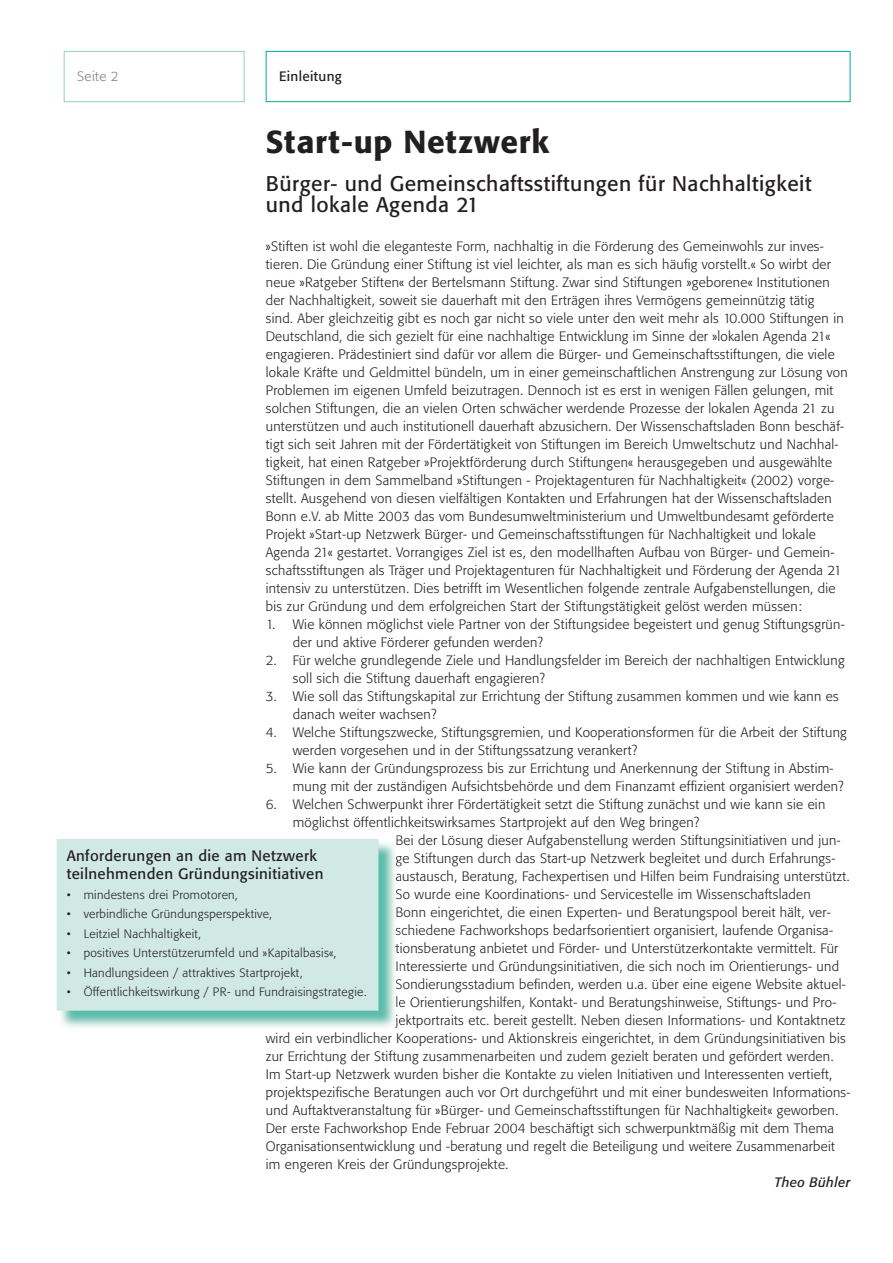
<style>
.page{position:relative;width:893px;height:1263px;background:#fff}
.page>*{position:absolute;margin:0;border:0;box-sizing:border-box;transform-origin:0 0}
.t1{font:500 31.5px "Tn T Form BSK";letter-spacing:.025em;color:#231f20}
.t2{font:21px/21px "Tn T Form BSK";letter-spacing:.025em;color:#231f20}
.t3{font:15px/18px "Tn T Form BSK";letter-spacing:.025em;color:#231f20}
.t4{font:300 13.5px/18px "Tn T Form BSK";letter-spacing:.02em;color:#231f20}
.t5{font:13.5px "Tn T Form BSK";letter-spacing:.025em;color:#231f20}
.t6{font:italic 13.5px "Tn T Form BSK";letter-spacing:.02em;color:#231f20}
.t7{font:300 13.5px "Tn T Form BSK";letter-spacing:.025em;color:#808285}
.t8{font:300 12px "Tn T Form BSK";letter-spacing:.025em;color:#231f20}
</style>
<div class="page">
<div style="left:266px;top:51px;width:584px;height:51px;border:1px solid #00ac96"></div>
<div style="left:64px;top:51px;width:180px;height:51px;border:1px solid #94d0c5"></div>
<img style="left:60px;top:839px;width:339px;height:189px">
<svg style="left:396px;top:839px;width:3px;height:9px"></svg>
<img style="left:396px;top:852px;width:3px;height:14px">
<img style="left:396px;top:870px;width:3px;height:14px">
<svg style="left:396px;top:888px;width:3px;height:11px"></svg>
<img style="left:396px;top:906px;width:3px;height:14px">
<img style="left:396px;top:924px;width:3px;height:14px">
<img style="left:395px;top:942px;width:4px;height:14px">
<img style="left:396px;top:960px;width:3px;height:14px">
<img style="left:396px;top:978px;width:3px;height:14px">
<img style="left:396px;top:996px;width:3px;height:14px">
<img style="left:395px;top:1014px;width:4px;height:14px">
<div style="left:57px;top:840px;width:321px;height:170px;background:#d1e9e4"></div>
<div style="left:57px;top:839px;width:321px;height:172px;border:2px solid #d1e9e4"></div>
<p class="t7" style="left:77px;top:68px;width:43px">Seite 2</p>
<p class="t5" style="left:279px;top:68px;width:64px">Einleitung</p>
<h1 class="t1" style="left:266px;top:122px;width:285px">Start-up Netzwerk</h1>
<h2 class="t2" style="left:266px;top:173px;width:547px">Bürger- und Gemeinschaftsstiftungen für Nachhaltigkeit und lokale Agenda 21</h2>
<p class="t4" style="left:266px;top:237px;width:584px">»Stiften ist wohl die eleganteste Form, nachhaltig in die Förderung des Gemeinwohls zur inves&shy;tieren. Die Gründung einer Stiftung ist viel leichter, als man es sich häufig vorstellt.« So wirbt der neue »Ratgeber Stiften« der Bertelsmann Stiftung. Zwar sind Stiftungen »geborene« Institutionen der Nachhaltigkeit, soweit sie dauerhaft mit den Erträgen ihres Vermögens gemeinnützig tätig<br>sind. Aber gleichzeitig gibt es noch gar nicht so viele unter den weit mehr als 10.000 Stiftungen in Deutschland, die sich gezielt für eine nachhaltige Entwicklung im Sinne der »lokalen Agenda 21« engagieren. Prädestiniert sind dafür vor allem die Bürger- und Gemeinschaftsstiftungen, die viele lokale Kräfte und Geldmittel bündeln, um in einer gemeinschaftlichen Anstrengung zur Lösung von Problemen im eigenen Umfeld beizutragen. Dennoch ist es erst in wenigen Fällen gelungen, mit solchen Stiftungen, die an vielen Orten schwächer werdende Prozesse der lokalen Agenda 21 zu unterstützen und auch institutionell dauerhaft abzusichern. Der Wissenschaftsladen Bonn beschäf&shy;tigt sich seit Jahren mit der Fördertätigkeit von Stiftungen im Bereich Umweltschutz und Nachhal&shy;tigkeit, hat einen Ratgeber »Projektförderung durch Stiftungen« herausgegeben und ausgewählte Stiftungen in dem Sammelband »Stiftungen - Projektagenturen für Nachhaltigkeit« (2002) vorge&shy;stellt. Ausgehend von diesen vielfältigen Kontakten und Erfahrungen hat der Wissenschaftsladen Bonn e.V. ab Mitte 2003 das vom Bundesumweltministerium und Umweltbundesamt geförderte Projekt »Start-up Netzwerk Bürger- und Gemeinschaftsstiftungen für Nachhaltigkeit und lokale Agenda 21« gestartet. Vorrangiges Ziel ist es, den modellhaften Aufbau von Bürger- und Gemein&shy;schaftsstiftungen als Träger und Projektagenturen für Nachhaltigkeit und Förderung der Agenda 21 intensiv zu unterstützen. Dies betrifft im Wesentlichen folgende zentrale Aufgabenstellungen, die bis zur Gründung und dem erfolgreichen Start der Stiftungstätigkeit gelöst werden müssen:</p>
<p class="t4" style="left:293px;top:615px;width:553px;text-indent:-27px">1. Wie können möglichst viele Partner von der Stiftungsidee begeistert und genug Stiftungsgrün&shy;der und aktive Förderer gefunden werden?</p>
<p class="t4" style="left:293px;top:651px;width:553px;text-indent:-27px">2. Für welche grundlegende Ziele und Handlungsfelder im Bereich der nachhaltigen Entwicklung soll sich die Stiftung dauerhaft engagieren?</p>
<p class="t4" style="left:293px;top:687px;width:548px;text-indent:-27px">3. Wie soll das Stiftungskapital zur Errichtung der Stiftung zusammen kommen und wie kann es danach weiter wachsen?</p>
<p class="t4" style="left:293px;top:723px;width:555px;text-indent:-27px">4. Welche Stiftungszwecke, Stiftungsgremien, und Kooperationsformen für die Arbeit der Stiftung werden vorgesehen und in der Stiftungssatzung verankert?</p>
<p class="t4" style="left:293px;top:759px;width:552px;text-indent:-27px">5. Wie kann der Gründungsprozess bis zur Errichtung und Anerkennung der Stiftung in Abstim&shy;mung mit der zuständigen Aufsichtsbehörde und dem Finanzamt effizient organisiert werden?</p>
<p class="t4" style="left:266px;top:795px;width:561px">6. Welchen Schwerpunkt ihrer Fördertätigkeit setzt die Stiftung zunächst und wie kann sie ein</p>
<p class="t4" style="left:293px;top:813px;width:408px">möglichst öffentlichkeitswirksames Startprojekt auf den Weg bringen?</p>
<p class="t4" style="left:395px;top:831px;width:447px">Bei der Lösung dieser Aufgabenstellung werden Stiftungsinitiativen und jun-</p>
<p class="t4" style="left:395px;top:849px;width:441px">ge Stiftungen durch das Start-up Netzwerk begleitet und durch Erfahrungs-</p>
<p class="t4" style="left:395px;top:867px;width:456px">austausch, Beratung, Fachexpertisen und Hilfen beim Fundraising unterstützt.</p>
<p class="t4" style="left:395px;top:885px;width:417px">So wurde eine Koordinations- und Servicestelle im Wissenschaftsladen</p>
<p class="t4" style="left:395px;top:903px;width:437px">Bonn eingerichtet, die einen Experten- und Beratungspool bereit hält, ver-</p>
<p class="t4" style="left:395px;top:921px;width:439px">schiedene Fachworkshops bedarfsorientiert organisiert, laufende Organisa-</p>
<p class="t4" style="left:395px;top:939px;width:444px">tionsberatung anbietet und Förder- und Unterstützerkontakte vermittelt. Für</p>
<p class="t4" style="left:395px;top:957px;width:445px">Interessierte und Gründungsinitiativen, die sich noch im Orientierungs- und</p>
<p class="t4" style="left:395px;top:975px;width:452px">Sondierungsstadium befinden, werden u.a. über eine eigene Website aktuel-</p>
<p class="t4" style="left:395px;top:993px;width:442px">le Orientierungshilfen, Kontakt- und Beratungshinweise, Stiftungs- und Pro-</p>
<p class="t4" style="left:395px;top:1011px;width:451px">jektportraits etc. bereit gestellt. Neben diesen Informations- und Kontaktnetz</p>
<p class="t4" style="left:266px;top:1029px;width:581px">wird ein verbindlicher Kooperations- und Aktionskreis eingerichtet, in dem Gründungsinitiativen bis</p>
<p class="t4" style="left:266px;top:1047px;width:569px">zur Errichtung der Stiftung zusammenarbeiten und zudem gezielt beraten und gefördert werden.</p>
<p class="t4" style="left:266px;top:1065px;width:568px">Im Start-up Netzwerk wurden bisher die Kontakte zu vielen Initiativen und Interessenten vertieft,</p>
<p class="t4" style="left:266px;top:1083px;width:586px">projektspezifische Beratungen auch vor Ort durchgeführt und mit einer bundesweiten Informations-</p>
<p class="t4" style="left:266px;top:1101px;width:574px">und Auftaktveranstaltung für »Bürger- und Gemeinschaftsstiftungen für Nachhaltigkeit« geworben.</p>
<p class="t4" style="left:266px;top:1119px;width:570px">Der erste Fachworkshop Ende Februar 2004 beschäftigt sich schwerpunktmäßig mit dem Thema</p>
<p class="t4" style="left:266px;top:1137px;width:570px">Organisationsentwicklung und -beratung und regelt die Beteiligung und weitere Zusammenarbeit</p>
<p class="t4" style="left:266px;top:1155px;width:244px">im engeren Kreis der Gründungsprojekte.</p>
<p class="t6" style="left:774px;top:1174px;width:78px">Theo Bühler</p>
<p class="t3" style="left:67px;top:847px;width:258px">Anforderungen an die am Netzwerk teilnehmenden Gründungsinitiativen</p>
<p class="t8" style="left:67px;top:887px;width:173px">• mindestens drei Promotoren,</p>
<p class="t8" style="left:67px;top:907px;width:207px">• verbindliche Gründungsperspektive,</p>
<p class="t8" style="left:67px;top:926px;width:136px">• Leitziel Nachhaltigkeit,</p>
<p class="t8" style="left:67px;top:946px;width:271px">• positives Unterstützerumfeld und »Kapitalbasis«,</p>
<p class="t8" style="left:67px;top:965px;width:237px">• Handlungsideen / attraktives Startprojekt,</p>
<p class="t8" style="left:67px;top:985px;width:301px">• Öffentlichkeitswirkung / PR- und Fundraisingstrategie.</p>
</div>
